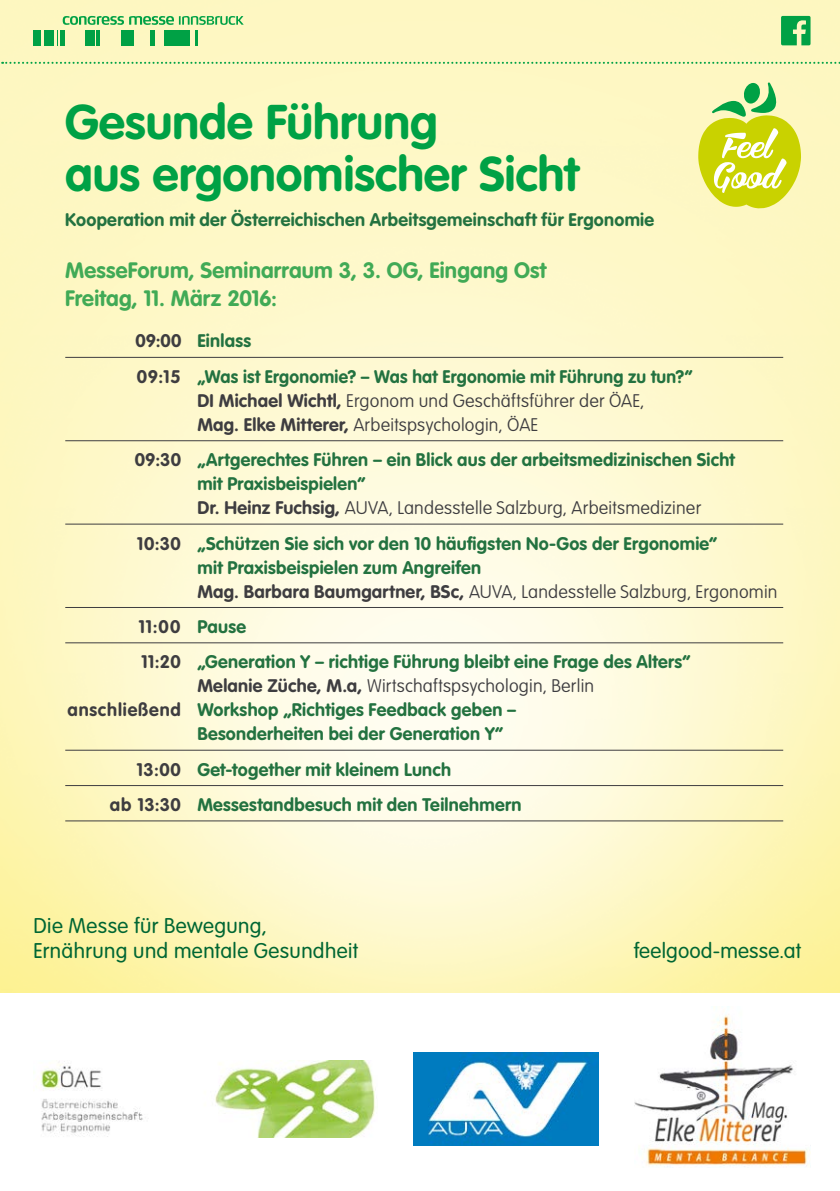
<style>
.page{position:relative;width:840px;height:1191px;background:#fff}
.page>*{position:absolute;margin:0;border:0;box-sizing:border-box;transform-origin:0 0}
.t1{font:700 48px/52px "VAG Rounded Std";color:#00a145}
.t2{font:700 22px/28px "VAG Rounded Std";letter-spacing:.01em;color:#41aa56}
.t3{font:300 21px/25.2px "VAG Rounded Std";letter-spacing:.02em;color:#063}
.t4{font:700 18px/24px "VAG Rounded Std";letter-spacing:.015em;color:#237240}
.t5{font:100 18px/24px "VAG Rounded Std";letter-spacing:.015em;color:#3e3d40}
.s1{color:#3e3d40}
.s2{font-weight:700}
.s3{font-weight:100;color:#3e3d40}
</style>
<div class="page">
<img style="left:0;top:0;width:839px;height:992px">
<svg style="left:697px;top:82px;width:103px;height:127px;background:#d4e062"></svg>
<svg style="left:780px;top:16px;width:30px;height:29px"></svg>
<svg style="left:2px;top:62px;width:838px;height:2px;background:#a2d795"></svg>
<div style="left:34px;top:30px;width:7px;height:16px;background:#00a145"></div>
<div style="left:44px;top:30px;width:10px;height:16px;background:#00a145"></div>
<svg style="left:57px;top:16px;width:186px;height:30px;background:#a9da98"></svg>
<hr style="left:65px;top:357px;width:717px;height:1px;background:#3e3d40">
<hr style="left:65px;top:440px;width:717px;height:1px;background:#3e3d40">
<hr style="left:65px;top:524px;width:717px;height:1px;background:#3e3d40">
<hr style="left:65px;top:607px;width:717px;height:1px;background:#3e3d40">
<hr style="left:65px;top:642px;width:717px;height:1px;background:#3e3d40">
<hr style="left:65px;top:750px;width:717px;height:1px;background:#3e3d40">
<hr style="left:65px;top:785px;width:717px;height:1px;background:#3e3d40">
<hr style="left:65px;top:820px;width:717px;height:1px;background:#3e3d40">
<img style="left:634px;top:1006px;width:174px;height:161px">
<img style="left:413px;top:1052px;width:185px;height:93px">
<img style="left:36px;top:1060px;width:339px;height:77px">
<h1 class="t1" style="left:65px;top:98px;width:514px">Gesunde Führung<br>aus ergonomischer Sicht</h1>
<p class="t4" style="left:65px;top:209px;width:590px">Kooperation mit der Österreichischen Arbeitsgemeinschaft für Ergonomie</p>
<p class="t2" style="left:65px;top:257px;width:482px">MesseForum, Seminarraum 3, 3. OG, Eingang Ost<br>Freitag, 11. März 2016:</p>
<p class="t4" style="left:135px;top:324px;width:558px;line-height:35.4px"><span class="s1">09:00</span> Einlass<br><span class="s1">09:15</span> „Was ist Ergonomie? – Was hat Ergonomie mit Führung zu tun?“</p>
<p class="t5" style="left:197px;top:389px;width:448px"><span class="s2">DI Michael Wichtl,</span> Ergonom und Geschäftsführer der ÖAE,<br><span class="s2">Mag. Elke Mitterer,</span> Arbeitspsychologin, ÖAE</p>
<p class="t4" style="left:197px;top:448px;width:538px;text-indent:-63px"><span class="s1">09:30</span> „Artgerechtes Führen – ein Blick aus der arbeitsmedizinischen Sicht mit Praxisbeispielen“<br><span class="s1">Dr. Heinz Fuchsig,</span> <span class="s3">AUVA, Landesstelle Salzburg, Arbeitsmediziner</span></p>
<p class="t4" style="left:197px;top:532px;width:581px;text-indent:-61px"><span class="s1">10:30</span> „Schützen Sie sich vor den 10 häufigsten No-Gos der Ergonomie“<br>mit Praxisbeispielen zum Angreifen<br><span class="s1">Mag. Barbara Baumgartner, BSc,</span> <span class="s3">AUVA, Landesstelle Salzburg, Ergonomin</span></p>
<p class="t4" style="left:138px;top:609px;width:553px;line-height:35.4px"><span class="s1">11:00</span> Pause<br><span class="s1">11:20</span> „Generation Y – richtige Führung bleibt eine Frage des Alters“</p>
<p class="t5" style="left:197px;top:674px;width:398px"><span class="s2">Melanie Züche, M.a,</span> Wirtschaftspsychologin, Berlin</p>
<p class="t4" style="left:67px;top:698px;width:450px"><span class="s1">anschließend</span> Workshop „Richtiges Feedback geben –</p>
<p class="t4" style="left:197px;top:722px;width:307px">Besonderheiten bei der Generation Y“</p>
<p class="t4" style="left:110px;top:752px;width:413px;line-height:35.4px;text-indent:27px"><span class="s1">13:00</span> Get-together mit kleinem Lunch<br><span class="s1">ab 13:30</span> Messestandbesuch mit den Teilnehmern</p>
<p class="t3" style="left:34px;top:914px;width:326px">Die Messe für Bewegung,<br>Ernährung und mentale Gesundheit</p>
<p class="t3" style="left:633px;top:939px;width:169px">feelgood-messe.at</p>
</div>
